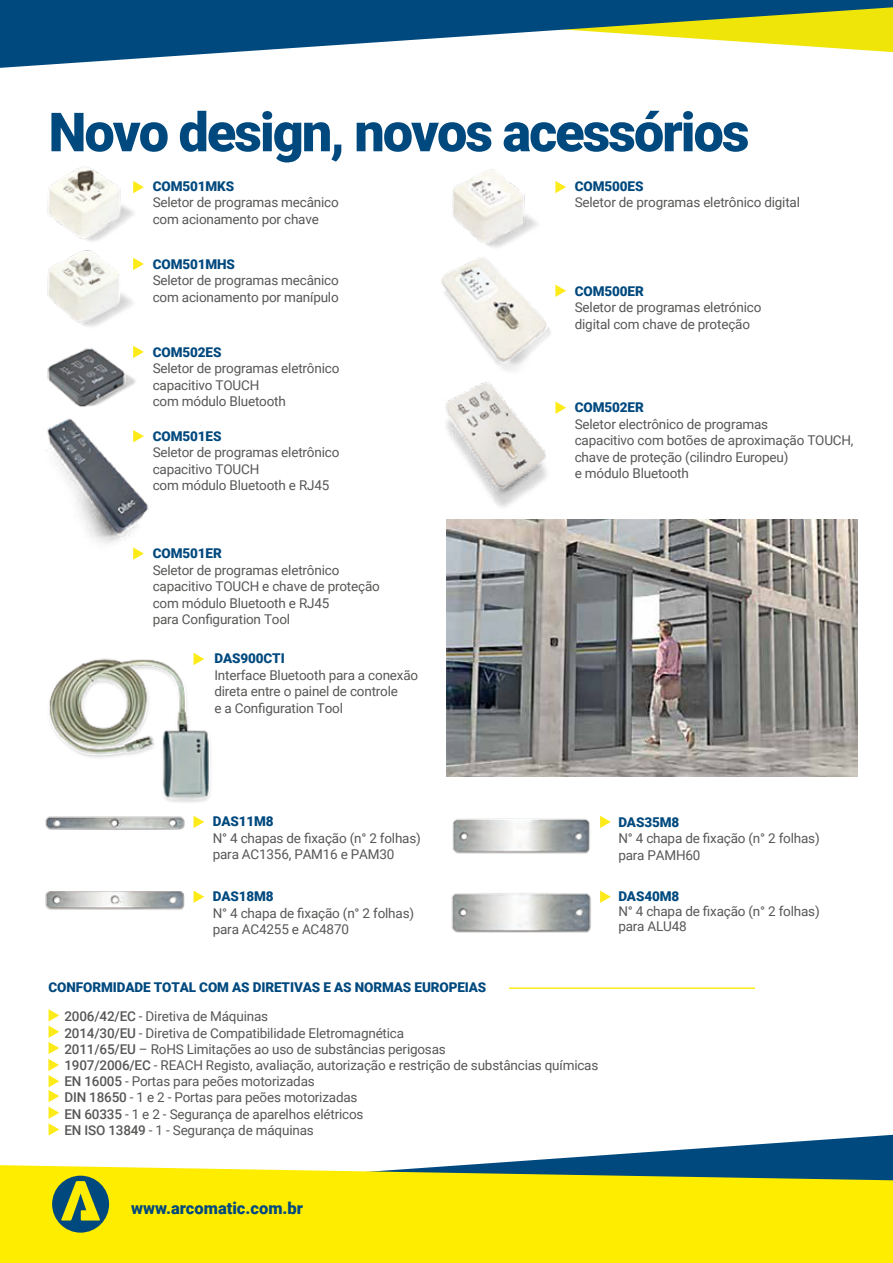
<style>
.page{position:relative;width:893px;height:1263px;background:#fff}
.page>*{position:absolute;margin:0;border:0;box-sizing:border-box;transform-origin:0 0}
.t1{font:900 54px "Roboto";letter-spacing:-.035em;color:#00497e}
.t2{font:900 16.5px "Roboto";color:#00497e}
.t3{font:13.5px/16.5px "Roboto";letter-spacing:-.015em;color:#575756}
.t4{font:900 13.5px/29.4px "Roboto";letter-spacing:-.01em;color:#00497e}
.s1{font-weight:500;color:#575756}
.s2{font-weight:400;color:#575756}
.s3{font-weight:500}
</style>
<div class="page">
<svg style="left:48px;top:1009px;width:11px;height:126px"></svg>
<hr style="left:509px;top:987px;width:246px;height:2px;background:#fdeb19">
<img style="left:655px;top:519px;width:202px;height:257px">
<img style="left:45px;top:166px;width:610px;height:767px">
<svg style="left:48px;top:1135px;width:845px;height:30px"></svg>
<svg style="left:0;top:1165px;width:893px;height:98px;background:#eee20c"></svg>
<svg style="left:52px;top:1176px;width:57px;height:56px;background:#729245"></svg>
<svg style="left:0;top:0;width:893px;height:68px;fill:#00497e"></svg>
<h1 class="t1" style="left:49px;top:94px;width:702px">Novo design, novos acessórios</h1>
<p class="t4" style="left:153px;top:171px;width:83px">COM501MKS</p>
<p class="t4" style="left:575px;top:171px;width:70px">COM500ES</p>
<p class="t3" style="left:153px;top:194px;width:188px">Seletor de programas mecânico com acionamento por chave</p>
<p class="t3" style="left:575px;top:194px;width:227px">Seletor de programas eletrônico digital</p>
<p class="t4" style="left:153px;top:249px;width:84px">COM501MHS</p>
<p class="t3" style="left:153px;top:272px;width:188px">Seletor de programas mecânico com acionamento por manípulo</p>
<p class="t4" style="left:153px;top:337px;width:70px">COM502ES</p>
<p class="t3" style="left:153px;top:360px;width:188px">Seletor de programas eletrônico capacitivo TOUCH<br>com módulo Bluetooth</p>
<p class="t4" style="left:153px;top:420px;width:70px">COM501ES</p>
<p class="t3" style="left:153px;top:443px;width:188px">Seletor de programas eletrônico capacitivo TOUCH<br>com módulo Bluetooth e RJ45</p>
<p class="t4" style="left:153px;top:538px;width:71px">COM501ER</p>
<p class="t3" style="left:153px;top:561px;width:229px">Seletor de programas eletrônico capacitivo TOUCH e chave de proteção com módulo Bluetooth e RJ45<br>para Configuration Tool</p>
<p class="t4" style="left:214px;top:643px;width:72px">DAS900CTI</p>
<p class="t3" style="left:214px;top:666px;width:205px">Interface Bluetooth para a conexão direta entre o painel de controle<br>e a Configuration Tool</p>
<p class="t4" style="left:213px;top:806px;width:62px">DAS11M8</p>
<p class="t3" style="left:213px;top:829px;width:210px">N° 4 chapas de fixação (n° 2 folhas) para AC1356, PAM16 e PAM30</p>
<p class="t4" style="left:213px;top:881px;width:62px">DAS18M8</p>
<p class="t3" style="left:213px;top:904px;width:203px">N° 4 chapa de fixação (n° 2 folhas) para AC4255 e AC4870</p>
<p class="t4" style="left:575px;top:275px;width:71px">COM500ER</p>
<p class="t3" style="left:575px;top:298px;width:188px">Seletor de programas eletrónico digital com chave de proteção</p>
<p class="t4" style="left:575px;top:392px;width:71px">COM502ER</p>
<p class="t3" style="left:575px;top:415px;width:280px">Seletor electrônico de programas<br>capacitivo com botões de aproximação TOUCH, chave de proteção (cilindro Europeu)<br>e módulo Bluetooth</p>
<p class="t4" style="left:618px;top:806px;width:62px">DAS35M8</p>
<p class="t3" style="left:618px;top:829px;width:203px">N° 4 chapa de fixação (n° 2 folhas) para PAMH60</p>
<p class="t4" style="left:618px;top:881px;width:62px">DAS40M8</p>
<p class="t3" style="left:618px;top:903px;width:203px;line-height:15px">N° 4 chapa de fixação (n° 2 folhas) para ALU48</p>
<p class="t4" style="left:64px;top:972px;width:423px;text-indent:-16px">CONFORMIDADE TOTAL COM AS DIRETIVAS E AS NORMAS EUROPEIAS<br><span class="s1">2006/42/EC</span> <span class="s2">- Diretiva de Máquinas</span></p>
<p class="t3" style="left:64px;top:1024px;width:535px"><span class="s3">2014/30/EU</span> - Diretiva de Compatibilidade Eletromagnética<br><span class="s3">2011/65/EU</span> – RoHS Limitações ao uso de substâncias perigosas<br><span class="s3">1907/2006/EC</span> - REACH Registo, avaliação, autorização e restrição de substâncias químicas <span class="s3">EN 16005</span> - Portas para peões motorizadas<br><span class="s3">DIN 18650</span> - 1 e 2 - Portas para peões motorizadas<br><span class="s3">EN 60335</span> - 1 e 2 - Segurança de aparelhos elétricos<br><span class="s3">EN ISO 13849</span> - 1 - Segurança de máquinas</p>
<p class="t2" style="left:131px;top:1196px;width:173px">www.arcomatic.com.br</p>
</div>
